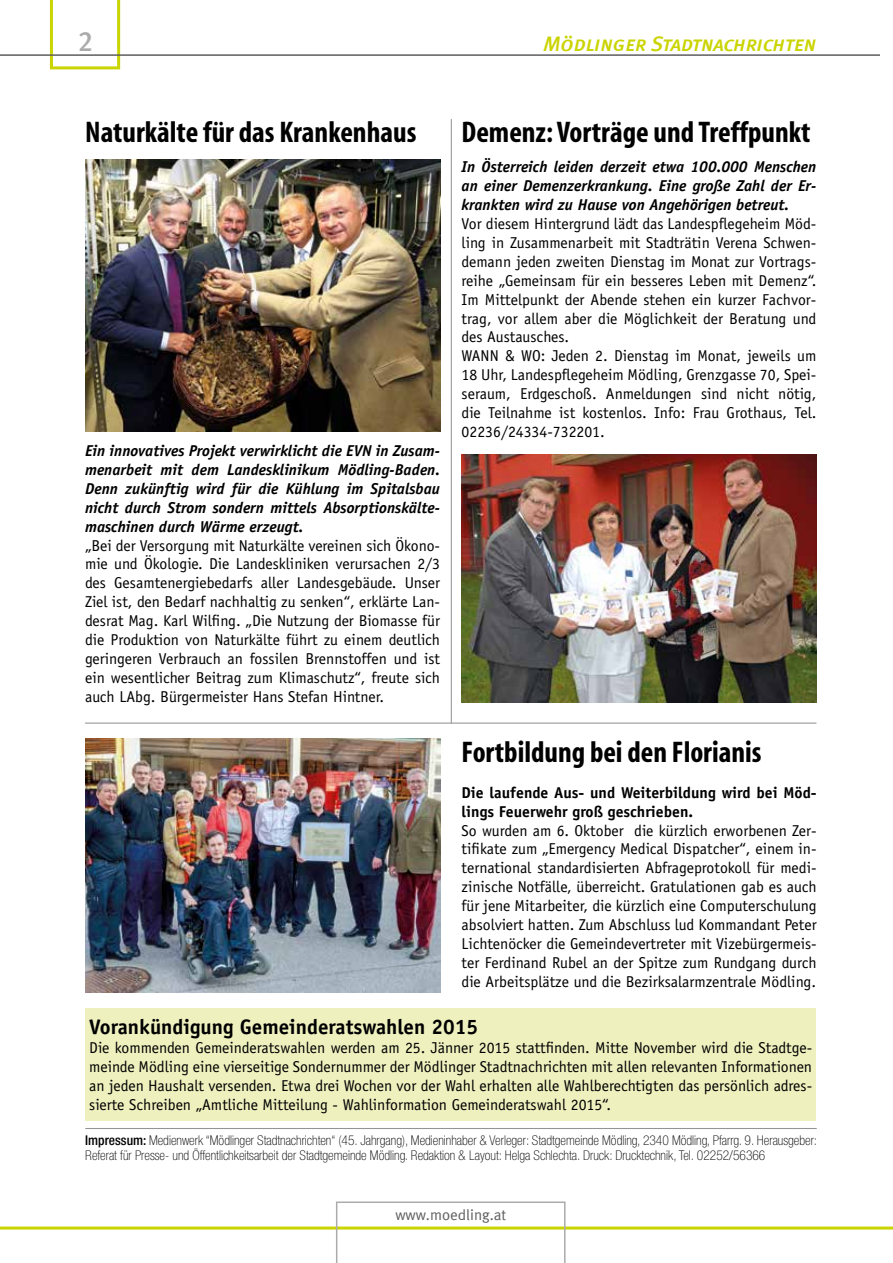
<style>
.page{position:relative;width:893px;height:1263px;background:#fff}
.page>*{position:absolute;margin:0;border:0;box-sizing:border-box;transform-origin:0 0}
.t1{font:700 condensed 30px "Myriad";color:#000}
.t2{font:28.05px "Meta Medium LF";color:#ababac;scale:.96 1}
.t3{font:700 21px "Officina Sans";color:#000}
.t4{font:21px "Meta Medium Italic Caps";letter-spacing:-.01em;color:#cad400}
.t5{font:15.75px/18.9px "Officina Sans";color:#000;text-align:justify}
.t6{font:italic 700 15.75px/18.9px "Officina Sans";color:#000;text-align:justify}
.t7{font:700 15.75px/18.9px "Officina Sans";color:#000}
.t8{font:15px "Meta Normal";color:#5f5e5e}
.t9{font:100 condensed 13.5px/15px "Helvetica Neue LT Std";color:#000}
.s1{font-weight:500}
</style>
<div class="page">
<svg style="left:50px;top:0;width:70px;height:69px"></svg>
<hr style="left:0;top:54px;width:893px;height:2px;background:#5f5e5e">
<hr style="left:0;top:1226px;width:893px;height:3px;background:#cad400">
<svg style="left:336px;top:1201px;width:230px;height:62px"></svg>
<div style="left:880px;top:18px;width:13px;height:74px;background:#fff"></div>
<img style="left:85px;top:159px;width:355px;height:273px">
<img style="left:85px;top:739px;width:355px;height:254px">
<img style="left:461px;top:454px;width:355px;height:248px">
<div style="left:85px;top:1008px;width:731px;height:112px;background:#eef0be"></div>
<hr style="left:85px;top:1128px;width:732px;height:1px;background:#959494">
<hr style="left:85px;top:722px;width:731px;height:2px;background:#959494">
<hr style="left:451px;top:119px;width:1px;height:605px;background:#959494">
<h2 class="t2" style="left:78px;top:25px;width:17px">2</h2>
<h3 class="t4" style="left:543px;top:31px;width:275px">Mödlinger Stadtnachrichten</h3>
<h1 class="t1" style="left:85px;top:117px;width:333px">Naturkälte für das Krankenhaus</h1>
<h1 class="t1" style="left:462px;top:117px;width:350px">Demenz: Vorträge und Treffpunkt</h1>
<p class="t6" style="left:462px;top:158px;width:356px">In Österreich leiden derzeit etwa 100.000 Menschen an einer Demenzerkrankung. Eine große Zahl der Er&shy;krankten wird zu Hause von Angehörigen betreut.</p>
<p class="t5" style="left:462px;top:214px;width:356px;text-align:left">Vor diesem Hintergrund lädt das Landespflegeheim Möd&shy;ling in Zusammenarbeit mit Stadträtin Verena Schwen&shy;demann jeden zweiten Dienstag im Monat zur Vortrags&shy;reihe „Gemeinsam für ein besseres Leben mit Demenz“.<br>Im Mittelpunkt der Abende stehen ein kurzer Fachvor&shy;trag, vor allem aber die Möglichkeit der Beratung und des Austausches.<br>WANN &amp; WO: Jeden 2. Dienstag im Monat, jeweils um 18 Uhr, Landespflegeheim Mödling, Grenzgasse 70, Spei&shy;seraum, Erdgeschoß. Anmeldungen sind nicht nötig, die Teilnahme ist kostenlos. Info: Frau Grothaus, Tel.<br>02236/24334-732201.</p>
<p class="t6" style="left:85px;top:441px;width:357px">Ein innovatives Projekt verwirklicht die EVN in Zusam&shy;menarbeit mit dem Landesklinikum Mödling-Baden.<br>Denn zukünftig wird für die Kühlung im Spitalsbau nicht durch Strom sondern mittels Absorptionskälte&shy;maschinen durch Wärme erzeugt.</p>
<p class="t5" style="left:85px;top:536px;width:357px">„Bei der Versorgung mit Naturkälte vereinen sich Ökono&shy;mie und Ökologie. Die Landeskliniken verursachen 2/3 des Gesamtenergiebedarfs aller Landesgebäude. Unser Ziel ist, den Bedarf nachhaltig zu senken“, erklärte Lan&shy;desrat Mag. Karl Wilfing. „Die Nutzung der Biomasse für die Produktion von Naturkälte führt zu einem deutlich geringeren Verbrauch an fossilen Brennstoffen und ist ein wesentlicher Beitrag zum Klimaschutz“, freute sich auch LAbg. Bürgermeister Hans Stefan Hintner.</p>
<h1 class="t1" style="left:461px;top:737px;width:302px">Fortbildung bei den Florianis</h1>
<p class="t7" style="left:462px;top:783px;width:357px">Die laufende Aus- und Weiterbildung wird bei Möd&shy;lings Feuerwehr groß geschrieben.</p>
<p class="t5" style="left:462px;top:821px;width:357px">So wurden am 6. Oktober die kürzlich erworbenen Zer&shy;tifikate zum „Emergency Medical Dispatcher“, einem in&shy;ternational standardisierten Abfrageprotokoll für medi&shy;zinische Notfälle, überreicht. Gratulationen gab es auch für jene Mitarbeiter, die kürzlich eine Computerschulung absolviert hatten. Zum Abschluss lud Kommandant Peter Lichtenöcker die Gemeindevertreter mit Vizebürgermeis&shy;ter Ferdinand Rubel an der Spitze zum Rundgang durch die Arbeitsplätze und die Bezirksalarmzentrale Mödling.</p>
<h3 class="t3" style="left:89px;top:1014px;width:390px">Vorankündigung Gemeinderatswahlen 2015</h3>
<p class="t5" style="left:89px;top:1038px;width:724px">Die kommenden Gemeinderatswahlen werden am 25. Jänner 2015 stattfinden. Mitte November wird die Stadtge&shy;meinde Mödling eine vierseitige Sondernummer der Mödlinger Stadtnachrichten mit allen relevanten Informationen an jeden Haushalt versenden. Etwa drei Wochen vor der Wahl erhalten alle Wahlberechtigten das persönlich adres&shy;sierte Schreiben „Amtliche Mitteilung - Wahlinformation Gemeinderatswahl 2015“.</p>
<p class="t9" style="left:85px;top:1133px;width:733px"><span class="s1">Impressum:</span> Medienwerk “Mödlinger Stadtnachrichten“ (45. Jahrgang), Medieninhaber &amp; Verleger: Stadtgemeinde Mödling, 2340 Mödling, Pfarrg. 9. Herausgeber:<br>Referat für Presse- und Öffentlichkeitsarbeit der Stadtgemeinde Mödling. Redaktion &amp; Layout: Helga Schlechta. Druck: Drucktechnik, Tel. 02252/56366</p>
<p class="t8" style="left:395px;top:1206px;width:112px">www.moedling.at</p>
</div>
